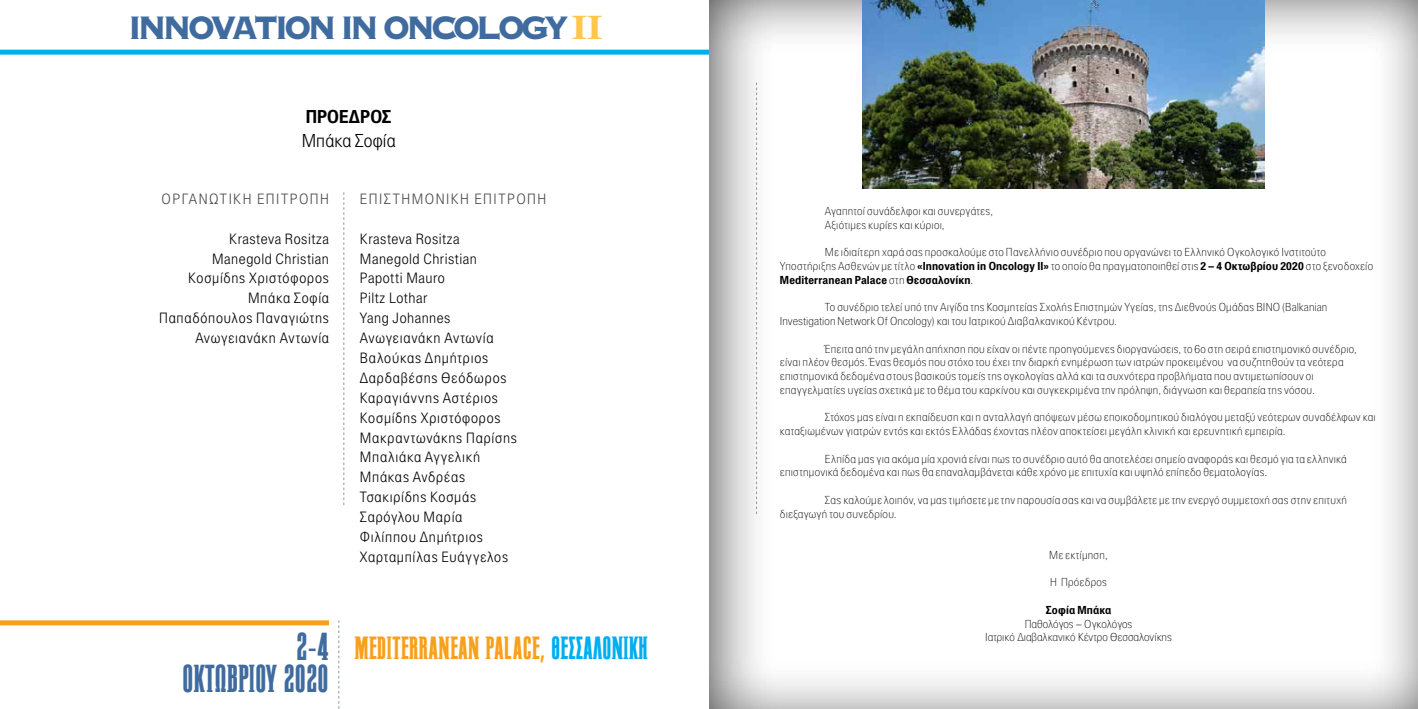
<style>
.page{position:relative;width:1418px;height:709px;background:#fff}
.page>*{position:absolute;margin:0;border:0;box-sizing:border-box;transform-origin:0 0}
.t1{font:300 36.38px "PF Fusion";color:#406b9e;scale:.96 1}
.t2{font:800 33.75px "CF Hot Metal";letter-spacing:-.14em;color:#406b9e;scale:.91 1}
.t3{font:300 30px "PF Fusion";color:#f9a01b;scale:.96 1}
.t4{font:300 18.12px "PF Paperback";letter-spacing:.01em;color:#000}
.t5{font:700 18.12px "PF Paperback";letter-spacing:.005em;color:#000}
.t6{font:300 14.5px/19.9px "PF Paperback";letter-spacing:.05em;color:#000;text-align:right}
.t7{font:300 14.5px "PF Paperback";letter-spacing:.105em;color:#48484a}
.t8{font:100 11.25px/13.8px "PF Paperback";letter-spacing:.025em;color:#000}
.t9{font:100 11.25px/13.8px "PF Paperback";color:#000;text-align:center}
.t10{font:700 11.25px "PF Paperback";letter-spacing:.01em;color:#000}
.s1{font-family:"Georgia";font-weight:700;color:#fec64d}
.s2{font-size:36.38px;color:#406b9e}
.s3{color:#00aeef}
.s4{font-weight:700}
</style>
<div class="page">
<div style="left:705px;top:0;width:712px;height:709px;background:#000;opacity:.75"></div>
<svg style="left:756px;top:83px;width:1px;height:431px"></svg>
<div style="left:0;top:50px;width:709px;height:5px;background:#00aeef"></div>
<div style="left:0;top:620px;width:329px;height:5px;background:#f9a01b"></div>
<svg style="left:338px;top:620px;width:1px;height:89px"></svg>
<img style="left:862px;top:0;width:402px;height:188px">
<svg style="left:343px;top:192px;width:1px;height:313px"></svg>
<h2 class="t2" style="left:128px;top:7px;width:523px">INNOVATION I N ONCOLOGY <span class="s1">II</span></h2>
<h3 class="t5" style="left:306px;top:105px;width:76px">Πρόεδρος</h3>
<h3 class="t4" style="left:302px;top:130px;width:95px">Μπάκα Σοφία</h3>
<p class="t7" style="left:161px;top:190px;width:169px">Οργανωτική Επιτροπή</p>
<p class="t6" style="left:159px;top:228px;width:171px">Krasteva Rositza<br>Manegold Christian<br>Κοσμίδης Χριστόφορος<br>Μπάκα Σοφία<br>Παπαδόπουλος Παναγιώτης<br>Ανωγειανάκη Αντωνία</p>
<p class="t7" style="left:360px;top:190px;width:85px">ΕΠΙΣΤΗΜΟΝΙΚΗ</p>
<p class="t7" style="left:474px;top:190px;width:63px">ΕΠΙΤΡΟΠΗ</p>
<p class="t6" style="left:360px;top:228px;width:158px;text-align:left">Krasteva Rositza<br>Manegold Christian<br>Papotti Mauro<br>Piltz Lothar<br>Yang Johannes<br>Ανωγειανάκη Αντωνία<br>Βαλούκας Δημήτριος<br>Δαρδαβέσης Θεόδωρος<br>Καραγιάννης Αστέριος<br>Κοσμίδης Χριστόφορος<br>Μακραντωνάκης Παρίσης<br>Μπαλιάκα Αγγελική<br>Μπάκας Ανδρέας<br>Τσακιρίδης Κοσμάς<br>Σαρόγλου Μαρία<br>Φιλίππου Δημήτριος<br>Χαρταμπίλας Ευάγγελος</p>
<h3 class="t3" style="left:296px;top:632px;width:367px"><span class="s2">2-4</span> MEDITERRANEAN PALACE, <span class="s3">ΘΕΣΣΑΛΟΝΊΚΗ</span></h3>
<h1 class="t1" style="left:183px;top:659px;width:154px">ΟΚΤΩΒΡΙΟΥ 2020</h1>
<p class="t8" style="left:825px;top:204px;width:170px">Αγαπητοί συνάδελφοι και συνεργάτες,<br>Αξιότιμες κυρίες και κύριοι,</p>
<p class="t8" style="left:780px;top:245px;width:594px;text-indent:45px">Με ιδιαίτερη χαρά σας προσκαλούμε στο Πανελλήνιο συνέδριο που οργανώνει το Ελληνικό Ογκολογικό Ινστιτούτο<br>Υποστήριξης Ασθενών με τίτλο <span class="s4">«Innovation in Oncology II»</span> το οποίο θα πραγματοποιηθεί στις <span class="s4">2 – 4 Οκτωβρίου 2020</span> στο ξενοδοχείο<br><span class="s4">Mediterranean Palace</span> στη <span class="s4">Θεσσαλονίκη</span>.</p>
<p class="t8" style="left:780px;top:300px;width:549px;text-indent:45px">Το συνέδριο τελεί υπό την Αιγίδα της Κοσμητείας Σχολής Επιστημών Υγείας, της Διεθνούς Ομάδας BINO (Balkanian<br>Investigation Network Of Oncology) και του Ιατρικού Διαβαλκανικού Κέντρου.</p>
<p class="t8" style="left:780px;top:342px;width:578px;text-indent:45px">Έπειτα από την μεγάλη απήχηση που είχαν οι πέντε προηγούμενες διοργανώσεις, το 6ο στη σειρά επιστημονικό συνέδριο, είναι πλέον θεσμός. Ένας θεσμός που στόχο του έχει την διαρκή ενημέρωση των ιατρών προκειμένου να συζητηθούν τα νεότερα επιστημονικά δεδομένα στους βασικούς τομείς της ογκολογίας αλλά και τα συχνότερα προβλήματα που αντιμετωπίσουν οι επαγγελματίες υγείας σχετικά με το θέμα του καρκίνου και συγκεκριμένα την πρόληψη, διάγνωση και θεραπεία της νόσου.</p>
<p class="t8" style="left:780px;top:410px;width:597px;text-indent:45px">Στόχος μας είναι η εκπαίδευση και η ανταλλαγή απόψεων μέσω εποικοδομητικού διαλόγου μεταξύ νεότερων συναδέλφων και καταξιωμένων γιατρών εντός και εκτός Ελλάδας έχοντας πλέον αποκτείσει μεγάλη κλινική και ερευνητική εμπειρία.</p>
<p class="t8" style="left:780px;top:452px;width:568px;text-indent:45px">Ελπίδα μας για ακόμα μία χρονιά είναι πως το συνέδριο αυτό θα αποτελέσει σημείο αναφοράς και θεσμό για τα ελληνικά επιστημονικά δεδομένα και πως θα επαναλαμβάνεται κάθε χρόνο με επιτυχία και υψηλό επίπεδο θεματολογίας.</p>
<p class="t8" style="left:780px;top:493px;width:568px;text-indent:45px">Σας καλούμε λοιπόν, να μας τιμήσετε με την παρουσία σας και να συμβάλετε με την ενεργό συμμετοχή σας στην επιτυχή διεξαγωγή του συνεδρίου.</p>
<p class="t8" style="left:1049px;top:548px;width:60px">Με εκτίμηση,</p>
<p class="t8" style="left:1050px;top:575px;width:58px">Η Πρόεδρος</p>
<p class="t10" style="left:1045px;top:603px;width:67px">Σοφία Μπάκα</p>
<p class="t9" style="left:985px;top:616px;width:188px">Παθολόγος – Ογκολόγος<br>Ιατρικό Διαβαλκανικό Κέντρο Θεσσαλονίκης</p>
</div>
